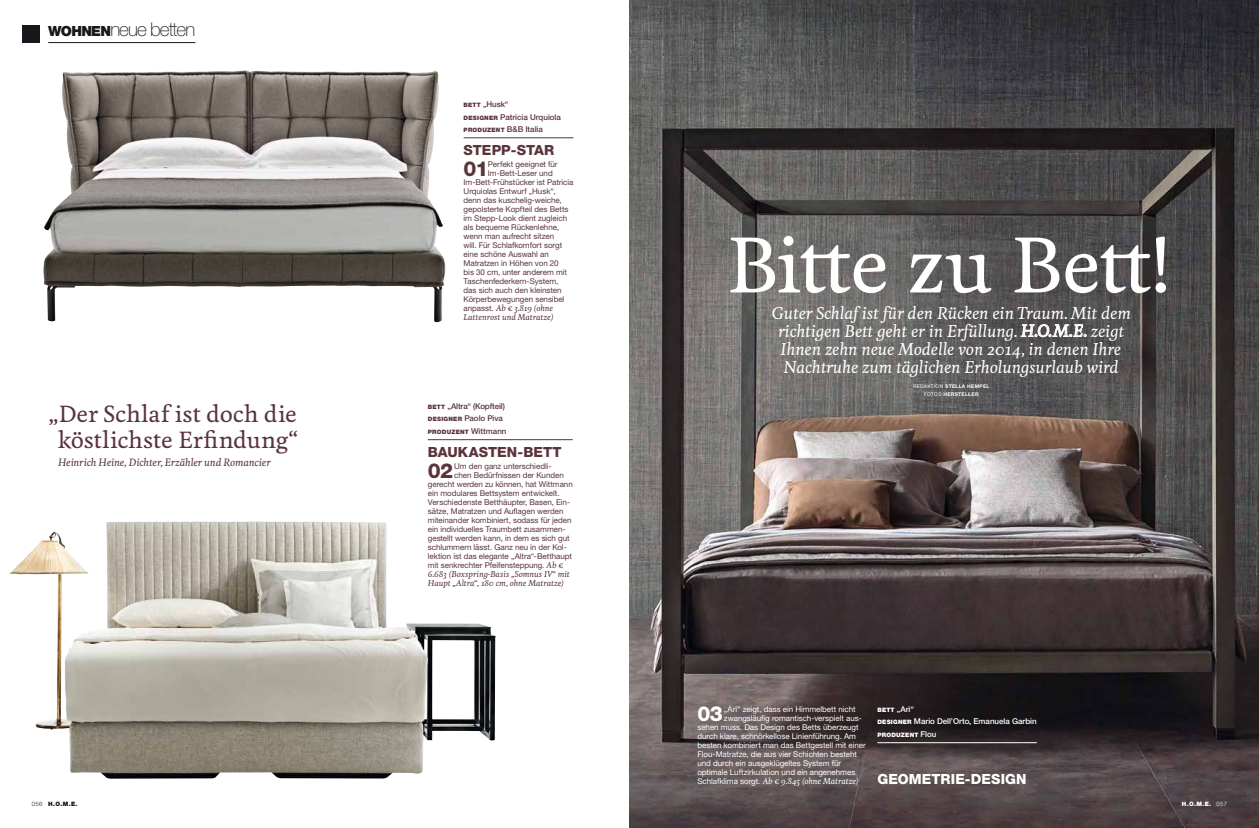
<style>
.page{position:relative;width:1259px;height:828px;background:#fff}
.page>*{position:absolute;margin:0;border:0;box-sizing:border-box;transform-origin:0 0}
.t1{font:500 74px "Feijoa";letter-spacing:-.02em;color:#fff}
.t2{font:500 22px/26px "Feijoa";letter-spacing:.005em;color:#59343b;text-align:center}
.t3{font:800 20.6px "Helvetica Neue CELT";color:#59343b}
.t4{font:800 20.6px "Helvetica Neue CELT";color:#fff}
.t5{font:100 19px "Helvetica Neue CELT";letter-spacing:-.05em;color:#1a171c}
.t6{font:italic 500 16px/18px "Feijoa";letter-spacing:-.005em;color:#fff;text-align:center}
.t7{font:800 14px "Helvetica Neue CELT";color:#59343b}
.t8{font:800 14px "Helvetica Neue CELT";letter-spacing:.005em;color:#fff}
.t9{font:italic 500 10px "Feijoa";letter-spacing:-.01em;color:#59343b}
.t10{font:8px "Helvetica Neue CELT";letter-spacing:-.005em;color:#59343b}
.t11{font:8px "Helvetica Neue CELT";letter-spacing:-.005em;color:#fff}
.t12{font:italic 500 8px/9px "Feijoa";letter-spacing:-.005em;color:#59343b}
.t13{font:500 8px/12.4px "Helvetica Neue CELT";letter-spacing:-.005em;color:#59343b}
.t14{font:500 8px/12.4px "Helvetica Neue CELT";letter-spacing:-.005em;color:#fff}
.t15{font:italic 500 8px "Feijoa";letter-spacing:-.005em;color:#fff}
.t16{font:900 6px "Helvetica Neue CELT";letter-spacing:.03em;color:#59343b}
.t17{font:900 6px "Helvetica Neue CELT";letter-spacing:.03em;color:#fff}
.t18{font:900 6px "Helvetica Neue CELT";color:#1a171c}
.t19{font:700 5px/8px "Helvetica Neue CELT";letter-spacing:.05em;color:#fff;text-align:center}
.s1{font-weight:900;font-size:14px}
.s2{font-weight:300}
.s3{font-weight:900;font-size:6px}
.s4{font-weight:500;font-size:8px}
.s5{font-family:"Helvetica Neue CELT";font-weight:400;font-style:normal}
.s6{font-family:"Feijoa";font-weight:500;font-style:italic}
.s7{font-weight:400}
</style>
<div class="page">
<img style="left:43px;top:70px;width:403px;height:252px">
<img style="left:9px;top:521px;width:417px;height:258px">
<img style="left:629px;top:0;width:630px;height:828px">
<svg style="left:1020px;top:324px;width:66px;height:13px"></svg>
<hr style="left:428px;top:439px;width:145px;height:1px;background:#59343b">
<hr style="left:463px;top:138px;width:110px;height:1px;background:#59343b">
<hr style="left:877px;top:742px;width:159px;height:1px;background:#fff">
<div style="left:23px;top:26px;width:17px;height:17px;background:#1a171c"></div>
<hr style="left:48px;top:42px;width:147px;height:1px;background:#1a171c">
<h3 class="t5" style="left:48px;top:18px;width:149px"><span class="s1">WOHNEN</span>neue betten</h3>
<h2 class="t2" style="left:48px;top:402px;width:252px">„Der Schlaf ist doch die köstlichste Erfindung“</h2>
<p class="t9" style="left:58px;top:456px;width:214px">Heinrich Heine, Dichter, Erzähler und Romancier</p>
<p class="t18" style="left:32px;top:800px;width:47px"><span class="s2">056</span> H.O.M.E.</p>
<p class="t13" style="left:463px;top:98px;width:99px"><span class="s3">BETT</span> „Husk“<br><span class="s3">DESIGNER</span> Patricia Urquiola</p>
<p class="t16" style="left:463px;top:126px;width:81px">PRODUZENT <span class="s4">B&amp;B Italia</span></p>
<h3 class="t7" style="left:463px;top:141px;width:92px">STEPP-STAR</h3>
<h3 class="t3" style="left:463px;top:156px;width:26px">01</h3>
<p class="t10" style="left:488px;top:159px;width:71px">Perfekt geeignet für</p>
<p class="t10" style="left:488px;top:168px;width:66px">Im-Bett-Leser und</p>
<p class="t10" style="left:463px;top:177px;width:111px">Im-Bett-Frühstücker ist Patricia</p>
<p class="t10" style="left:463px;top:186px;width:93px">Urquiolas Entwurf „Husk“,</p>
<p class="t10" style="left:463px;top:195px;width:100px">denn das kuschelig-weiche,</p>
<p class="t10" style="left:463px;top:204px;width:106px">gepolsterte Kopfteil des Betts</p>
<p class="t10" style="left:463px;top:213px;width:105px">im Stepp-Look dient zugleich</p>
<p class="t10" style="left:463px;top:222px;width:97px">als bequeme Rückenlehne,</p>
<p class="t10" style="left:463px;top:231px;width:92px">wenn man aufrecht sitzen</p>
<p class="t10" style="left:463px;top:240px;width:100px">will. Für Schlafkomfort sorgt</p>
<p class="t10" style="left:463px;top:249px;width:87px">eine schöne Auswahl an</p>
<p class="t10" style="left:463px;top:258px;width:97px">Matratzen in Höhen von 20</p>
<p class="t10" style="left:463px;top:267px;width:105px">bis 30 cm, unter anderem mit</p>
<p class="t10" style="left:463px;top:276px;width:96px">Taschenfederkern-System,</p>
<p class="t10" style="left:463px;top:285px;width:99px">das sich auch den kleinsten</p>
<p class="t10" style="left:463px;top:294px;width:102px">Körperbewegungen sensibel</p>
<p class="t12" style="left:463px;top:304px;width:91px"><span class="s5">anpasst.</span> Ab € 3.819 (ohne<br>Lattenrost und Matratze)</p>
<p class="t13" style="left:428px;top:400px;width:79px"><span class="s3">BETT</span> „Altra“ (Kopfteil)<br><span class="s3">DESIGNER</span> Paolo Piva</p>
<p class="t16" style="left:428px;top:428px;width:80px">PRODUZENT <span class="s4">Wittmann</span></p>
<h3 class="t7" style="left:428px;top:443px;width:135px">BAUKASTEN-BETT</h3>
<h3 class="t3" style="left:428px;top:458px;width:27px">02</h3>
<p class="t10" style="left:454px;top:461px;width:99px">Um den ganz unterschiedli-</p>
<p class="t10" style="left:454px;top:470px;width:111px">chen Bedürfnissen der Kunden</p>
<p class="t10" style="left:428px;top:479px;width:146px">gerecht werden zu können, hat Wittmann</p>
<p class="t10" style="left:428px;top:488px;width:133px">ein modulares Bettsystem entwickelt.</p>
<p class="t10" style="left:428px;top:497px;width:144px">Verschiedenste Betthäupter, Basen, Ein-</p>
<p class="t10" style="left:428px;top:506px;width:137px">sätze, Matratzen und Auflagen werden</p>
<p class="t10" style="left:428px;top:515px;width:145px">miteinander kombiniert, sodass für jeden</p>
<p class="t10" style="left:428px;top:524px;width:139px">ein individuelles Traumbett zusammen-</p>
<p class="t10" style="left:428px;top:533px;width:143px">gestellt werden kann, in dem es sich gut</p>
<p class="t10" style="left:428px;top:542px;width:140px">schlummern lässt. Ganz neu in der Kol-</p>
<p class="t10" style="left:428px;top:551px;width:146px">lektion ist das elegante „Altra“-Betthaupt</p>
<p class="t10" style="left:428px;top:560px;width:137px">mit senkrechter Pfeifensteppung. <span class="s6">Ab €</span></p>
<p class="t12" style="left:428px;top:570px;width:143px">6.683 (Boxspring-Basis „Somnus IV“ mit<br>Haupt „Altra“, 180 cm, ohne Matratze)</p>
<h1 class="t1" style="left:727px;top:218px;width:444px">Bitte zu Bett!</h1>
<h3 class="t6" style="left:772px;top:304px;width:360px">Guter Schlaf ist für den Rücken ein Traum. Mit dem richtigen Bett geht er in Erfüllung. H.O.M.E. zeigt Ihnen zehn neue Modelle von 2014, in denen Ihre Nachtruhe zum täglichen Erholungsurlaub wird</h3>
<p class="t19" style="left:913px;top:382px;width:78px"><span class="s7">REDAKTION</span> STELLA HEMPEL<br><span class="s7">FOTOS</span> HERSTELLER</p>
<h3 class="t4" style="left:697px;top:701px;width:27px">03</h3>
<p class="t11" style="left:724px;top:704px;width:133px">„Ari“ zeigt, dass ein Himmelbett nicht</p>
<p class="t11" style="left:724px;top:713px;width:139px">zwangsläufig romantisch-verspielt aus-</p>
<p class="t11" style="left:697px;top:722px;width:163px">sehen muss. Das Design des Betts überzeugt</p>
<p class="t11" style="left:697px;top:731px;width:160px">durch klare, schnörkellose Linienführung. Am</p>
<p class="t11" style="left:697px;top:740px;width:170px">besten kombiniert man das Bettgestell mit einer</p>
<p class="t11" style="left:697px;top:749px;width:161px">Flou-Matratze, die aus vier Schichten besteht</p>
<p class="t11" style="left:697px;top:758px;width:145px">und durch ein ausgeklügeltes System für</p>
<p class="t11" style="left:697px;top:767px;width:159px">optimale Luftzirkulation und ein angenehmes</p>
<p class="t15" style="left:697px;top:776px;width:163px"><span class="s5">Schlafklima sorgt.</span> Ab € 9.845 (ohne Matratze)</p>
<p class="t14" style="left:877px;top:703px;width:161px"><span class="s3">BETT</span> „Ari“<br><span class="s3">DESIGNER</span> Mario Dell’Orto, Emanuela Garbin</p>
<p class="t17" style="left:877px;top:731px;width:61px">PRODUZENT <span class="s4">Flou</span></p>
<h3 class="t8" style="left:877px;top:770px;width:151px">GEOMETRIE-DESIGN</h3>
<p class="t17" style="left:1181px;top:800px;width:47px">H.O.M.E. <span class="s2">057</span></p>
</div>
